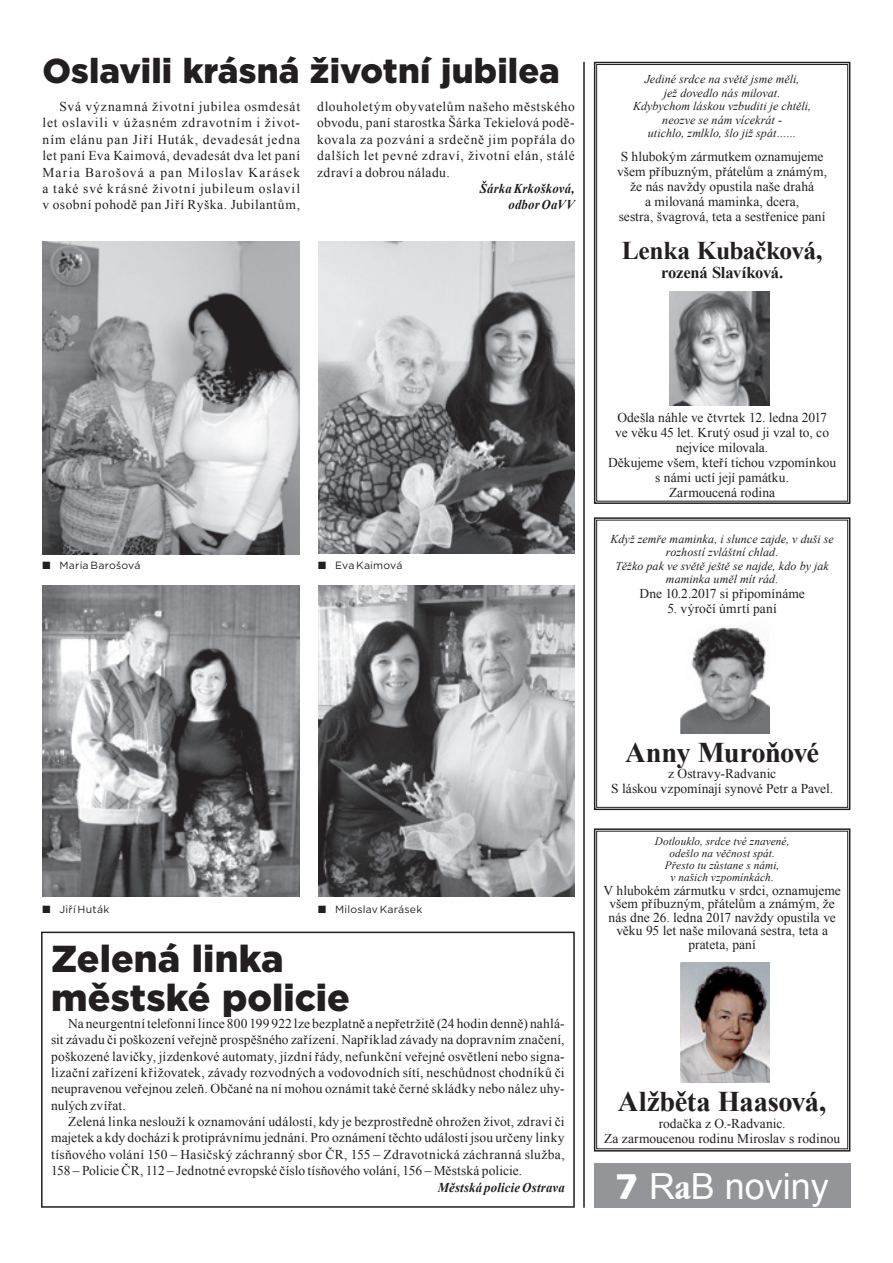
<style>
.page{position:relative;width:893px;height:1263px;background:#fff}
.page>*{position:absolute;margin:0;border:0;box-sizing:border-box;transform-origin:0 0}
.t1{font:900 37.5px/39px "Gotham";color:#231f20}
.t2{font:36px "Arial";color:#fff}
.t3{font:900 34.5px "Gotham";letter-spacing:.005em;color:#231f20}
.t4{font:700 28.5px "Times New Roman";letter-spacing:-.02em;color:#231f20}
.t5{font:700 25.5px "Times New Roman";letter-spacing:-.025em;color:#231f20}
.t6{font:700 16.5px "Times New Roman";letter-spacing:-.01em;color:#231f20}
.t7{font:13.5px/16.4px "Times New Roman";letter-spacing:.005em;color:#231f20;text-align:center}
.t8{font:italic 700 13.5px/16.4px "Times New Roman";letter-spacing:.015em;color:#231f20;text-align:right;scale:.95 1}
.t9{font:italic 12px/13.5px "Times New Roman";letter-spacing:.005em;color:#231f20;text-align:center}
.t10{font:italic 11.25px/12px "Times New Roman";letter-spacing:.01em;color:#231f20;text-align:center}
.t11{font:10.5px "Gotham";letter-spacing:.02em;color:#231f20}
.s1{font-family:"Dixieland Normal"}
.s2{font-family:"Humanst 531 Blk BTCE Black"}
.s3{font-family:"Garmd ITC Bk Cn BTCE Bold Condensed"}
</style>
<div class="page">
<div style="left:594px;top:1163px;width:256px;height:45px;background:#939598"></div>
<svg style="left:593px;top:828px;width:258px;height:324px"></svg>
<div style="left:596px;top:831px;width:252px;height:318px;border:1px solid #231f20"></div>
<svg style="left:593px;top:517px;width:258px;height:294px"></svg>
<div style="left:596px;top:520px;width:252px;height:288px;border:1px solid #231f20"></div>
<svg style="left:593px;top:61px;width:258px;height:443px"></svg>
<div style="left:596px;top:64px;width:252px;height:437px;border:1px solid #231f20"></div>
<img style="left:681px;top:962px;width:89px;height:121px">
<img style="left:681px;top:620px;width:89px;height:113px">
<img style="left:670px;top:291px;width:100px;height:114px">
<img style="left:43px;top:242px;width:256px;height:312px">
<img style="left:318px;top:586px;width:257px;height:311px">
<img style="left:318px;top:242px;width:257px;height:311px">
<img style="left:43px;top:586px;width:256px;height:311px">
<div style="left:41px;top:932px;width:534px;height:276px;border:2px solid #231f20"></div>
<hr style="left:583px;top:62px;width:2px;height:1146px;background:#231f20">
<h3 class="t3" style="left:43px;top:47px;width:519px">Oslavili krásná životní jubilea</h3>
<p class="t7" style="left:43px;top:98px;width:259px;text-align:justify;text-indent:17px">Svá významná životní jubilea osmdesát let oslavili v úžasném zdravotním i život&shy;ním elánu pan Jiří Huták, devadesát jedna let paní Eva Kaimová, devadesát dva let paní Maria Barošová a pan Miloslav Karásek a také své krásné životní jubileum oslavil v osobní pohodě pan Jiří Ryška. Jubilantům,</p>
<p class="t7" style="left:317px;top:98px;width:259px;text-align:justify">dlouholetým obyvatelům našeho městského obvodu, paní starostka Šárka Tekielová podě&shy;kovala za pozvání a srdečně jim popřála do dalších let pevné zdraví, životní elán, stálé zdraví a dobrou náladu.</p>
<p class="t8" style="left:480px;top:180px;width:101px">Šárka Krkošková, odbor OaVV</p>
<p class="t9" style="left:633px;top:72px;width:180px">Jediné srdce na světě jsme měli,<br>jež dovedlo nás milovat.<br>Kdybychom láskou vzbuditi je chtěli, neozve se nám vícekrát -<br>utichlo, zmlklo, šlo již spát……</p>
<p class="t7" style="left:617px;top:148px;width:211px;line-height:15px">S hlubokým zármutkem oznamujeme všem příbuzným, přátelům a známým, že nás navždy opustila naše drahá<br>a milovaná maminka, dcera,<br>sestra, švagrová, teta a sestřenice paní</p>
<h3 class="t5" style="left:622px;top:233px;width:202px">Lenka Kubačková,</h3>
<p class="t6" style="left:661px;top:261px;width:124px">rozená Slavíková.</p>
<p class="t11" style="left:43px;top:559px;width:100px"><span class="s1">Q</span> Maria Barošová</p>
<p class="t11" style="left:318px;top:559px;width:86px"><span class="s1">Q</span> Eva Kaimová</p>
<p class="t7" style="left:608px;top:409px;width:230px;line-height:15px">Odešla náhle ve čtvrtek 12. ledna 2017<br>ve věku 45 let. Krutý osud ji vzal to, co nejvíce milovala.<br>Děkujeme všem, kteří tichou vzpomínkou s námi uctí její památku.<br>Zarmoucená rodina</p>
<p class="t9" style="left:610px;top:532px;width:225px">Když zemře maminka, i slunce zajde, v duši se rozhostí zvláštní chlad.<br>Těžko pak ve světě ještě se najde, kdo by jak maminka uměl mít rád.</p>
<p class="t7" style="left:639px;top:585px;width:167px">Dne 10.2.2017 si připomínáme</p>
<p class="t7" style="left:668px;top:600px;width:111px">5. výročí úmrtí paní</p>
<p class="t11" style="left:43px;top:903px;width:68px"><span class="s1">Q</span> Jiří Huták</p>
<p class="t11" style="left:318px;top:903px;width:106px"><span class="s1">Q</span> Miloslav Karásek</p>
<h1 class="t1" style="left:51px;top:938px;width:300px">Zelená linka městské policie</h1>
<p class="t7" style="left:51px;top:1015px;width:515px;text-align:justify;text-indent:17px">Na neurgentní telefonní lince 800 199 922 lze bezplatně a nepřetržitě (24 hodin denně) nahlá&shy;sit závadu či poškození veřejně prospěšného zařízení. Například závady na dopravním značení, poškozené lavičky, jízdenkové automaty, jízdní řády, nefunkční veřejné osvětlení nebo signa&shy;lizační zařízení křižovatek, závady rozvodných a vodovodních sítí, neschůdnost chodníků či neupravenou veřejnou zeleň. Občané na ní mohou oznámit také černé skládky nebo nález uhy&shy;nulých zvířat.</p>
<p class="t7" style="left:51px;top:1113px;width:515px;text-align:justify;text-indent:17px">Zelená linka neslouží k oznamování událostí, kdy je bezprostředně ohrožen život, zdraví či majetek a kdy dochází k protiprávnímu jednání. Pro oznámení těchto událostí jsou určeny linky tísňového volání 150 – Hasičský záchranný sbor ČR, 155 – Zdravotnická záchranná služba, 158 – Policie ČR, 112 – Jednotné evropské číslo tísňového volání, 156 – Městská policie.</p>
<p class="t8" style="left:438px;top:1178px;width:135px">Městská policie Ostrava</p>
<h3 class="t4" style="left:625px;top:732px;width:195px">Anny Muroňové</h3>
<p class="t7" style="left:611px;top:766px;width:223px;line-height:15px">z Ostravy-Radvanic<br>S láskou vzpomínají synové Petr a Pavel.</p>
<p class="t10" style="left:655px;top:835px;width:136px">Dotlouklo, srdce tvé znavené, odešlo na věčnost spát.<br>Přesto tu zůstane s námi,<br>v našich vzpomínkách.</p>
<p class="t7" style="left:603px;top:883px;width:239px;line-height:13.5px">V hlubokém zármutku v srdci, oznamujeme všem příbuzným, přátelům a známým, že nás dne 26. ledna 2017 navždy opustila ve věku 95 let naše milovaná sestra, teta a prateta, paní</p>
<h3 class="t4" style="left:618px;top:1082px;width:210px">Alžběta Haasová,</h3>
<p class="t7" style="left:604px;top:1115px;width:237px;line-height:15px">rodačka z O.-Radvanic.<br>Za zarmoucenou rodinu Miroslav s rodinou</p>
<h2 class="t2" style="left:615px;top:1163px;width:215px"><span class="s2">7</span> R<span class="s3">a</span>B noviny</h2>
</div>
